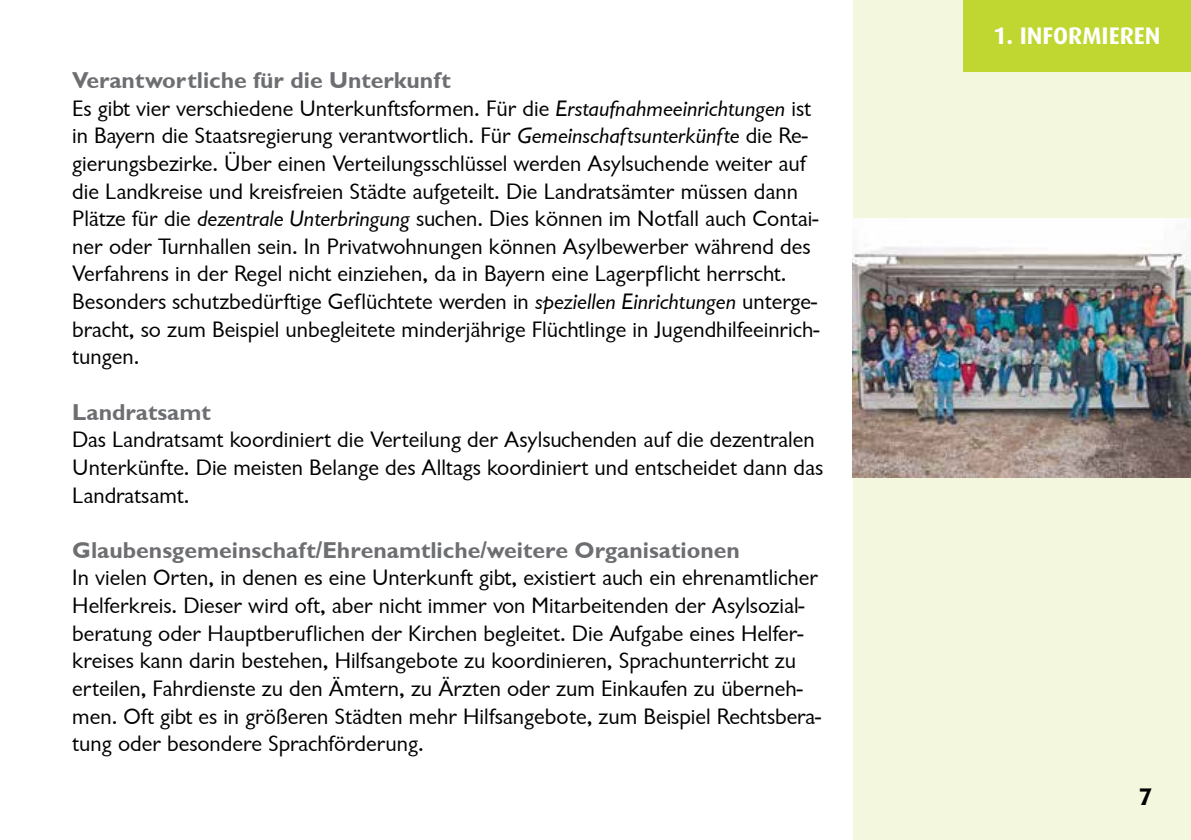
<style>
.page{position:relative;width:1191px;height:840px;background:#fff}
.page>*{position:absolute;margin:0;border:0;box-sizing:border-box;transform-origin:0 0}
.t1{font:700 24px "Dax Pro";color:#fff}
.t2{font:700 24px "Dax Pro";color:#000}
.t3{font:23px/27.6px "Garrison Sans";color:#000}
.s1{font-family:"Garrison Sans BOLD";color:#6d6e71}
.s2{font-family:"Garrison Sans ITALIC"}
</style>
<div class="page">
<div style="left:853px;top:0;width:338px;height:839px;background:#f3f7de"></div>
<div style="left:963px;top:0;width:228px;height:72px;background:#bfd730"></div>
<img style="left:853px;top:218px;width:338px;height:259px">
<p class="t3" style="left:72px;top:67px;width:748px"><span class="s1">Verantwortliche für die Unterkunft<br></span>Es gibt vier verschiedene Unterkunftsformen. Für die <span class="s2">Erstaufnahmeeinrichtungen</span> ist in Bayern die Staatsregierung verantwortlich. Für <span class="s2">Gemeinschaftsunterkünfte</span> die Re&shy;gierungsbezirke. Über einen Verteilungsschlüssel werden Asylsuchende weiter auf die Landkreise und kreisfreien Städte aufgeteilt. Die Landratsämter müssen dann Plätze für die <span class="s2">dezentrale Unterbringung</span> suchen. Dies können im Notfall auch Contai&shy;ner oder Turnhallen sein. In Privatwohnungen können Asylbewerber während des Verfahrens in der Regel nicht einziehen, da in Bayern eine Lagerpflicht herrscht.<br>Besonders schutzbedürftige Geflüchtete werden in <span class="s2">speziellen Einrichtungen</span> unterge&shy;bracht, so zum Beispiel unbegleitete minderjährige Flüchtlinge in Jugendhilfeeinrich&shy;tungen.</p>
<p class="t3" style="left:72px;top:398px;width:752px"><span class="s1">Landratsamt<br></span>Das Landratsamt koordiniert die Verteilung der Asylsuchenden auf die dezentralen Unterkünfte. Die meisten Belange des Alltags koordiniert und entscheidet dann das Landratsamt.</p>
<p class="t3" style="left:72px;top:536px;width:750px"><span class="s1">Glaubensgemeinschaft/Ehrenamtliche/weitere Organisationen<br></span>In vielen Orten, in denen es eine Unterkunft gibt, existiert auch ein ehrenamtlicher Helferkreis. Dieser wird oft, aber nicht immer von Mitarbeitenden der Asylsozial&shy;beratung oder Hauptberuflichen der Kirchen begleitet. Die Aufgabe eines Helfer&shy;kreises kann darin bestehen, Hilfsangebote zu koordinieren, Sprachunterricht zu erteilen, Fahrdienste zu den Ämtern, zu Ärzten oder zum Einkaufen zu überneh&shy;men. Oft gibt es in größeren Städten mehr Hilfsangebote, zum Beispiel Rechtsbera&shy;tung oder besondere Sprachförderung.</p>
<p class="t1" style="left:993px;top:20px;width:169px">1. INFORMIEREN</p>
<p class="t2" style="left:1138px;top:780px;width:15px">7</p>
</div>
